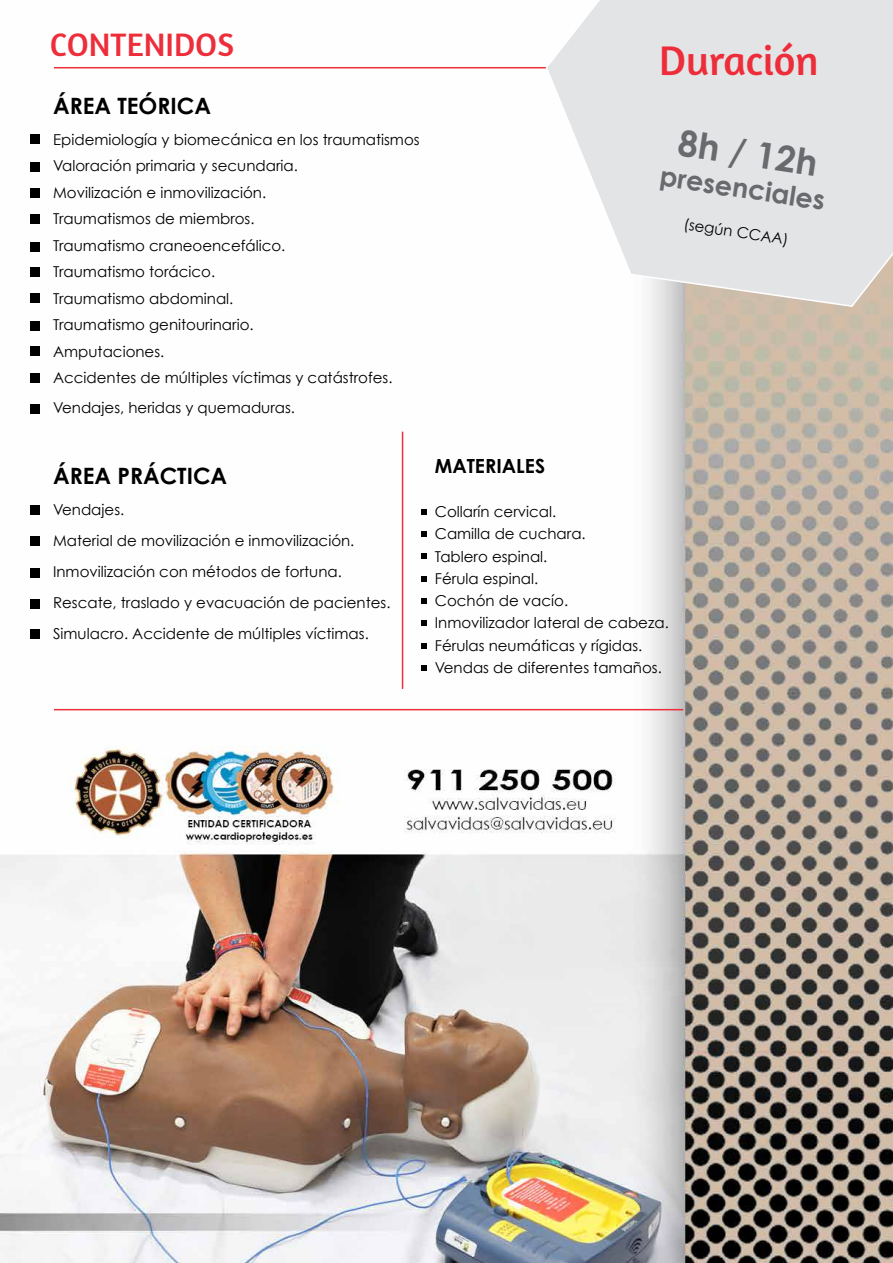
<style>
.page{position:relative;width:893px;height:1263px;background:#fff}
.page>*{position:absolute;margin:0;border:0;box-sizing:border-box;transform-origin:0 0}
.t1{font:42px "Amaranth";color:#ee2d3a}
.t2{font:700 36px "Century Gothic";color:#696a6d}
.t3{font:33px "Amaranth";color:#ee2d3a}
.t4{font:700 27px "Century Gothic";color:#696a6d}
.t5{font:700 22.5px "Century Gothic";color:#000}
.t6{font:700 19.5px "Century Gothic";color:#000}
.t7{font:15px/26.5px "Century Gothic";color:#000}
</style>
<div class="page">
<img style="left:0;top:68px;width:893px;height:1195px">
<hr style="left:54px;top:67px;width:540px;height:1px;background:#ee2d3a">
<hr style="left:402px;top:432px;width:1px;height:257px;background:#ee2d3a">
<hr style="left:54px;top:709px;width:629px;height:1px;background:#ee2d3a">
<svg style="left:545px;top:0;width:348px;height:308px;background:#e6e6e6"></svg>
<div style="left:31px;top:134px;width:9px;height:10px;background:#000"></div>
<div style="left:31px;top:162px;width:9px;height:10px;background:#000"></div>
<div style="left:31px;top:188px;width:9px;height:10px;background:#000"></div>
<div style="left:31px;top:215px;width:9px;height:9px;background:#000"></div>
<div style="left:31px;top:242px;width:9px;height:9px;background:#000"></div>
<div style="left:31px;top:267px;width:9px;height:10px;background:#000"></div>
<div style="left:31px;top:294px;width:9px;height:9px;background:#000"></div>
<div style="left:31px;top:321px;width:9px;height:9px;background:#000"></div>
<div style="left:31px;top:347px;width:9px;height:9px;background:#000"></div>
<div style="left:31px;top:373px;width:9px;height:9px;background:#000"></div>
<div style="left:31px;top:404px;width:9px;height:9px;background:#000"></div>
<div style="left:31px;top:505px;width:9px;height:9px;background:#000"></div>
<div style="left:31px;top:537px;width:9px;height:9px;background:#000"></div>
<div style="left:31px;top:568px;width:9px;height:10px;background:#000"></div>
<div style="left:31px;top:599px;width:9px;height:9px;background:#000"></div>
<div style="left:31px;top:630px;width:9px;height:9px;background:#000"></div>
<svg style="left:421px;top:509px;width:5px;height:5px"></svg>
<svg style="left:421px;top:531px;width:5px;height:5px"></svg>
<svg style="left:421px;top:554px;width:5px;height:5px"></svg>
<svg style="left:421px;top:576px;width:5px;height:6px"></svg>
<svg style="left:421px;top:598px;width:5px;height:5px"></svg>
<svg style="left:421px;top:620px;width:5px;height:6px"></svg>
<svg style="left:421px;top:643px;width:5px;height:6px"></svg>
<svg style="left:421px;top:665px;width:5px;height:6px"></svg>
<h3 class="t3" style="left:50px;top:25px;width:186px">CONTENIDOS</h3>
<h1 class="t1" style="left:659px;top:36px;width:161px">Duración</h1>
<h3 class="t5" style="left:53px;top:91px;width:159px">ÁREA TEÓRICA</h3>
<p class="t7" style="left:53px;top:126px;width:368px">Epidemiología y biomecánica en los traumatismos<br>Valoración primaria y secundaria.<br>Movilización e inmovilización.<br>Traumatismos de miembros.<br>Traumatismo craneoencefálico.<br>Traumatismo torácico.<br>Traumatismo abdominal.<br>Traumatismo genitourinario.<br>Amputaciones.<br>Accidentes de múltiples víctimas y catástrofes.</p>
<p class="t7" style="left:53px;top:394px;width:244px">Vendajes, heridas y quemaduras.</p>
<h2 class="t2" style="left:681px;top:120px;width:142px;rotate:8deg">8h / 12h</h2>
<h3 class="t4" style="left:663px;top:158px;width:168px;rotate:9deg">presenciales</h3>
<p class="t7" style="left:686px;top:211px;width:107px;rotate:8deg">(según CCAA)</p>
<h3 class="t5" style="left:53px;top:462px;width:176px">ÁREA PRÁCTICA</h3>
<p class="t7" style="left:53px;top:494px;width:339px;line-height:31px">Vendajes.<br>Material de movilización e inmovilización.<br>Inmovilización con métodos de fortuna.<br>Rescate, traslado y evacuación de pacientes.<br>Simulacro. Accidente de múltiples víctimas.</p>
<h3 class="t6" style="left:435px;top:453px;width:112px">MATERIALES</h3>
<p class="t7" style="left:435px;top:500px;width:236px;line-height:22.2px">Collarín cervical.<br>Camilla de cuchara.<br>Tablero espinal.<br>Férula espinal.<br>Cochón de vacío.<br>Inmovilizador lateral de cabeza.<br>Férulas neumáticas y rígidas.<br>Vendas de diferentes tamaños.</p>
</div>
